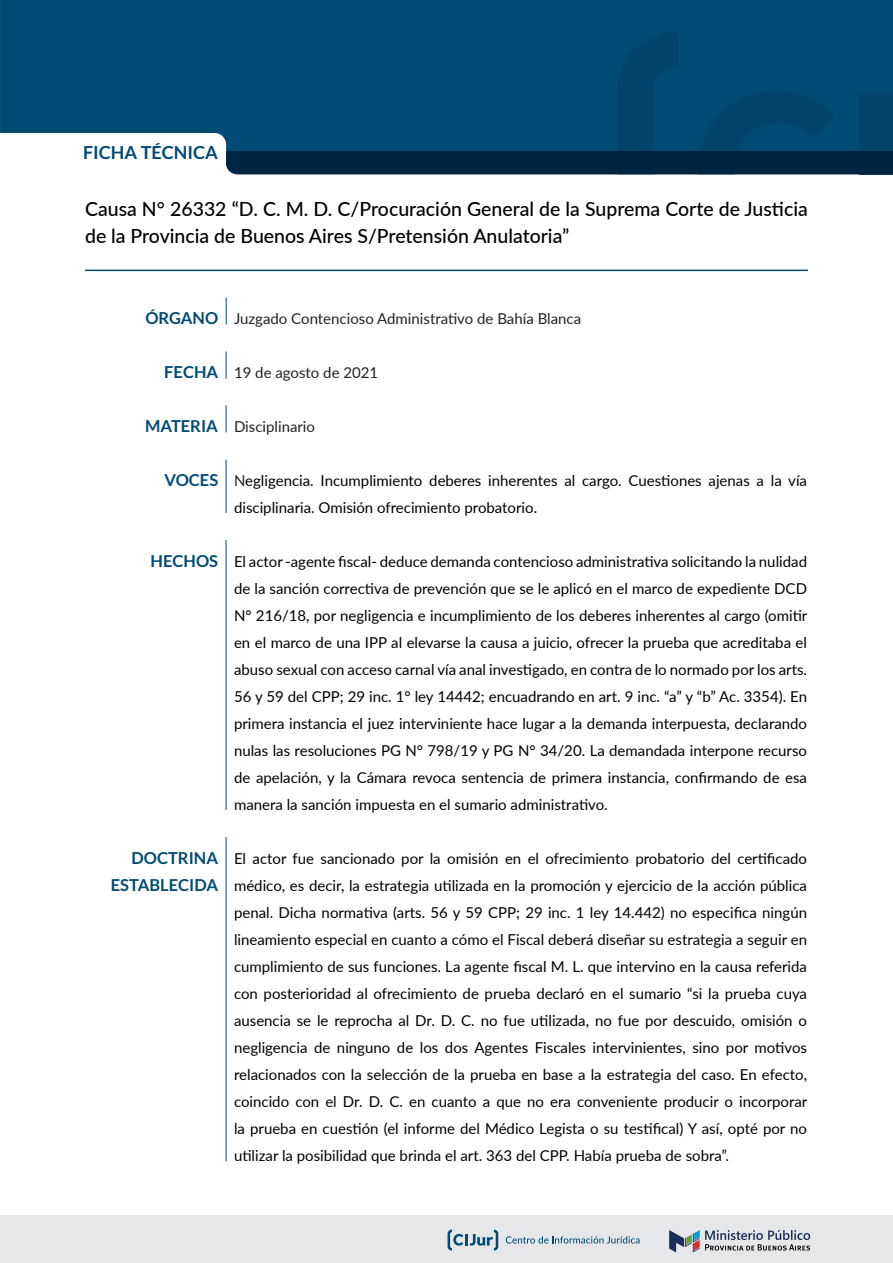
<style>
.page{position:relative;width:893px;height:1263px;background:#fff}
.page>*{position:absolute;margin:0;border:0;box-sizing:border-box;transform-origin:0 0}
.t1{font:500 19.5px/27px "Lato";color:#000}
.t2{font:700 18px "Lato";color:#004b74}
.t3{font:700 16.5px/27px "Lato";color:#004b74;text-align:right}
.t4{font:15px/27px "Lato";color:#000;text-align:justify}
.t5{font:15px "Lato";color:#222}
.s1{color:#222}
</style>
<div class="page">
<div style="left:0;top:1215px;width:893px;height:48px;background:#e6e7e8"></div>
<svg style="left:669px;top:1230px;width:141px;height:22px"></svg>
<svg style="left:506px;top:1236px;width:133px;height:7px"></svg>
<svg style="left:448px;top:1229px;width:50px;height:21px"></svg>
<div style="left:0;top:0;width:893px;height:143px;background:#004b74"></div>
<svg style="left:226px;top:32px;width:667px;height:142px;background:#00446b"></svg>
<hr style="left:85px;top:270px;width:723px;height:1px;background:#004b74">
<svg style="left:226px;top:297px;width:1px;height:27px"></svg>
<svg style="left:226px;top:351px;width:1px;height:28px"></svg>
<hr style="left:226px;top:837px;width:1px;height:324px;background:#004b74">
<svg style="left:226px;top:405px;width:1px;height:27px"></svg>
<hr style="left:226px;top:460px;width:1px;height:53px;background:#004b74">
<hr style="left:226px;top:540px;width:1px;height:270px;background:#004b74">
<p class="t2" style="left:83px;top:142px;width:136px">FICHA TÉCNICA</p>
<h1 class="t1" style="left:85px;top:195px;width:724px">Causa N° 26332 “D. C. M. D. C/Procuración General de la Suprema Corte de Justicia de la Provincia de Buenos Aires S/Pretensión Anulatoria”</h1>
<p class="t3" style="left:145px;top:304px;width:74px">ÓRGANO</p>
<p class="t5" style="left:234px;top:308px;width:349px">Juzgado Contencioso Administrativo de Bahía Blanca</p>
<p class="t3" style="left:164px;top:358px;width:55px">FECHA</p>
<p class="t5" style="left:234px;top:362px;width:146px">19 de agosto de 2021</p>
<p class="t3" style="left:145px;top:412px;width:74px">MATERIA</p>
<p class="t5" style="left:234px;top:416px;width:83px">Disciplinario</p>
<p class="t3" style="left:164px;top:466px;width:55px">VOCES</p>
<p class="t4" style="left:234px;top:466px;width:574px"><span class="s1">N</span>egligencia. Incumplimiento deberes inherentes al cargo. Cuestiones ajenas a la vía disciplinaria. Omisión ofrecimiento probatorio.</p>
<p class="t3" style="left:151px;top:547px;width:69px">HECHOS</p>
<p class="t4" style="left:234px;top:547px;width:575px">El actor -agente fiscal- deduce demanda contencioso administrativa solicitando la nulidad de la sanción correctiva de prevención que se le aplicó en el marco de expediente DCD N° 216/18, por negligencia e incumplimiento de los deberes inherentes al cargo (omitir en el marco de una IPP al elevarse la causa a juicio, ofrecer la prueba que acreditaba el abuso sexual con acceso carnal vía anal investigado, en contra de lo normado por los arts.<br>56 y 59 del CPP; 29 inc. 1° ley 14442; encuadrando en art. 9 inc. “a” y “b” Ac. 3354). En primera instancia el juez interviniente hace lugar a la demanda interpuesta, declarando nulas las resoluciones PG N° 798/19 y PG N° 34/20. La demandada interpone recurso de apelación, y la Cámara revoca sentencia de primera instancia, confirmando de esa manera la sanción impuesta en el sumario administrativo.</p>
<p class="t3" style="left:111px;top:844px;width:109px">DOCTRINA<br>ESTABLECIDA</p>
<p class="t4" style="left:234px;top:844px;width:575px">El actor fue sancionado por la omisión en el ofrecimiento probatorio del certificado médico, es decir, la estrategia utilizada en la promoción y ejercicio de la acción pública penal. Dicha normativa (arts. 56 y 59 CPP; 29 inc. 1 ley 14.442) no especifica ningún lineamiento especial en cuanto a cómo el Fiscal deberá diseñar su estrategia a seguir en cumplimiento de sus funciones. La agente fiscal M. L. que intervino en la causa referida con posterioridad al ofrecimiento de prueba declaró en el sumario “si la prueba cuya ausencia se le reprocha al Dr. D. C. no fue utilizada, no fue por descuido, omisión o negligencia de ninguno de los dos Agentes Fiscales intervinientes, sino por motivos relacionados con la selección de la prueba en base a la estrategia del caso. En efecto, coincido con el Dr. D. C. en cuanto a que no era conveniente producir o incorporar la prueba en cuestión (el informe del Médico Legista o su testifical) Y así, opté por no utilizar la posibilidad que brinda el art. 363 del CPP. Había prueba de sobra”.</p>
</div>
